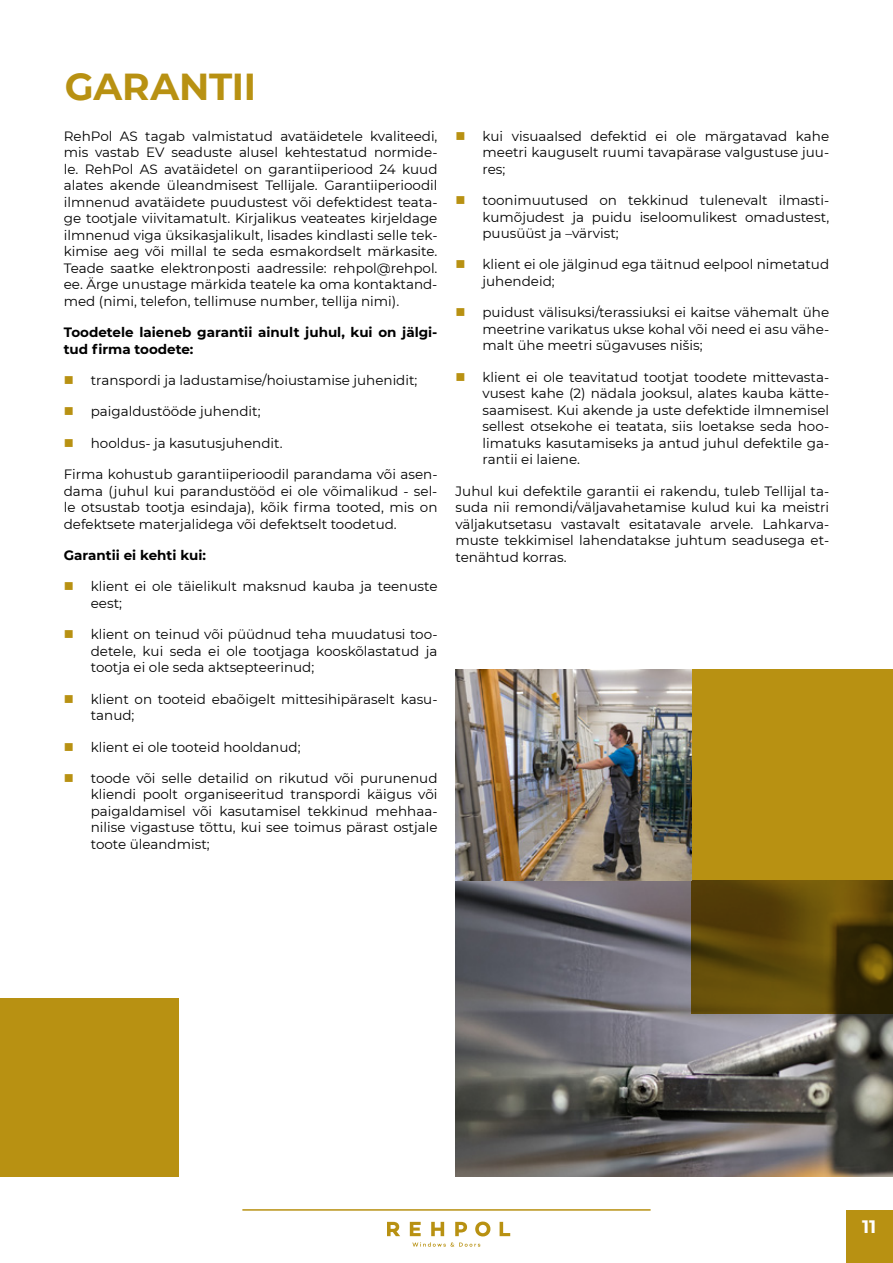
<style>
.page{position:relative;width:893px;height:1263px;background:#fff}
.page>*{position:absolute;margin:0;border:0;box-sizing:border-box;transform-origin:0 0}
.t1{font:700 37.5px "Montserrat";letter-spacing:-.005em;color:#b89112}
.t2{font:700 18px "Montserrat";color:#fff}
.t3{font:13.5px/16.5px "Montserrat";color:#000;text-align:justify}
.t4{font:700 13.5px/16.5px "Montserrat";color:#000}
.s1{color:#b89112}
</style>
<div class="page">
<div style="left:847px;top:1210px;width:46px;height:53px;background:#b89112"></div>
<svg style="left:387px;top:1222px;width:13px;height:14px"></svg>
<svg style="left:410px;top:1222px;width:11px;height:14px"></svg>
<svg style="left:431px;top:1222px;width:13px;height:14px"></svg>
<svg style="left:455px;top:1222px;width:12px;height:14px"></svg>
<svg style="left:475px;top:1221px;width:15px;height:15px"></svg>
<svg style="left:500px;top:1222px;width:10px;height:14px"></svg>
<svg style="left:412px;top:1242px;width:68px;height:5px"></svg>
<hr style="left:242px;top:1209px;width:409px;height:2px;background:#b89112">
<img style="left:455px;top:880px;width:438px;height:297px">
<svg style="left:691px;top:670px;width:202px;height:344px;background:#92730e"></svg>
<div style="left:0;top:998px;width:179px;height:179px;background:#b89112"></div>
<img style="left:455px;top:670px;width:236px;height:210px">
<h1 class="t1" style="left:65px;top:60px;width:193px">GARANTII</h1>
<p class="t3" style="left:64px;top:127px;width:375px">RehPol AS tagab valmistatud avatäidetele kvaliteedi, mis vastab EV seaduste alusel kehtestatud normide&shy;le. RehPol AS avatäidetel on garantiiperiood 24 kuud alates akende üleandmisest Tellijale. Garantiiperioodil ilmnenud avatäidete puudustest või defektidest teata&shy;ge tootjale viivitamatult. Kirjalikus veateates kirjeldage ilmnenud viga üksikasjalikult, lisades kindlasti selle tek&shy;kimise aeg või millal te seda esmakordselt märkasite.<br>Teade saatke elektronposti aadressile: rehpol@rehpol. ee. Ärge unustage märkida teatele ka oma kontaktand&shy;med (nimi, telefon, tellimuse number, tellija nimi).</p>
<p class="t4" style="left:64px;top:323px;width:375px">Toodetele laieneb garantii ainult juhul, kui on jälgi&shy;tud firma toodete:</p>
<p class="t3" style="left:64px;top:371px;width:355px"><span class="s1">■</span> transpordi ja ladustamise/hoiustamise juhenidit;</p>
<p class="t3" style="left:64px;top:403px;width:198px"><span class="s1">■</span> paigaldustööde juhendit;</p>
<p class="t3" style="left:64px;top:434px;width:220px"><span class="s1">■</span> hooldus- ja kasutusjuhendit.</p>
<p class="t3" style="left:64px;top:466px;width:375px">Firma kohustub garantiiperioodil parandama või asen&shy;dama (juhul kui parandustööd ei ole võimalikud - sel&shy;le otsustab tootja esindaja), kõik firma tooted, mis on defektsete materjalidega või defektselt toodetud.</p>
<p class="t4" style="left:64px;top:546px;width:144px">Garantii ei kehti kui:</p>
<p class="t3" style="left:91px;top:578px;width:348px;text-indent:-27px"><span class="s1">■</span> klient ei ole täielikult maksnud kauba ja teenuste eest;</p>
<p class="t3" style="left:91px;top:626px;width:348px;text-indent:-27px"><span class="s1">■</span> klient on teinud või püüdnud teha muudatusi too&shy;detele, kui seda ei ole tootjaga kooskõlastatud ja tootja ei ole seda aktsepteerinud;</p>
<p class="t3" style="left:91px;top:690px;width:348px;text-indent:-27px"><span class="s1">■</span> klient on tooteid ebaõigelt mittesihipäraselt kasu&shy;tanud;</p>
<p class="t3" style="left:64px;top:738px;width:238px"><span class="s1">■</span> klient ei ole tooteid hooldanud;</p>
<p class="t3" style="left:91px;top:769px;width:348px;text-indent:-27px"><span class="s1">■</span> toode või selle detailid on rikutud või purunenud kliendi poolt organiseeritud transpordi käigus või paigaldamisel või kasutamisel tekkinud mehhaa&shy;nilise vigastuse tõttu, kui see toimus pärast ostjale toote üleandmist;</p>
<p class="t3" style="left:482px;top:127px;width:348px;text-indent:-27px"><span class="s1">■</span> kui visuaalsed defektid ei ole märgatavad kahe meetri kauguselt ruumi tavapärase valgustuse juu&shy;res;</p>
<p class="t3" style="left:482px;top:191px;width:348px;text-indent:-27px"><span class="s1">■</span> toonimuutused on tekkinud tulenevalt ilmasti&shy;kumõjudest ja puidu iseloomulikest omadustest, puusüüst ja –värvist;</p>
<p class="t3" style="left:482px;top:256px;width:348px;text-indent:-27px"><span class="s1">■</span> klient ei ole jälginud ega täitnud eelpool nimetatud juhendeid;</p>
<p class="t3" style="left:482px;top:304px;width:348px;text-indent:-27px"><span class="s1">■</span> puidust välisuksi/terassiuksi ei kaitse vähemalt ühe meetrine varikatus ukse kohal või need ei asu vähe&shy;malt ühe meetri sügavuses nišis;</p>
<p class="t3" style="left:482px;top:368px;width:348px;text-indent:-27px"><span class="s1">■</span> klient ei ole teavitatud tootjat toodete mittevasta&shy;vusest kahe (2) nädala jooksul, alates kauba kätte&shy;saamisest. Kui akende ja uste defektide ilmnemisel sellest otsekohe ei teatata, siis loetakse seda hoo&shy;limatuks kasutamiseks ja antud juhul defektile ga&shy;rantii ei laiene.</p>
<p class="t3" style="left:455px;top:482px;width:375px">Juhul kui defektile garantii ei rakendu, tuleb Tellijal ta&shy;suda nii remondi/väljavahetamise kulud kui ka meistri väljakutsetasu vastavalt esitatavale arvele. Lahkarva&shy;muste tekkimisel lahendatakse juhtum seadusega et&shy;tenähtud korras.</p>
<h2 class="t2" style="left:862px;top:1214px;width:16px">11</h2>
</div>
